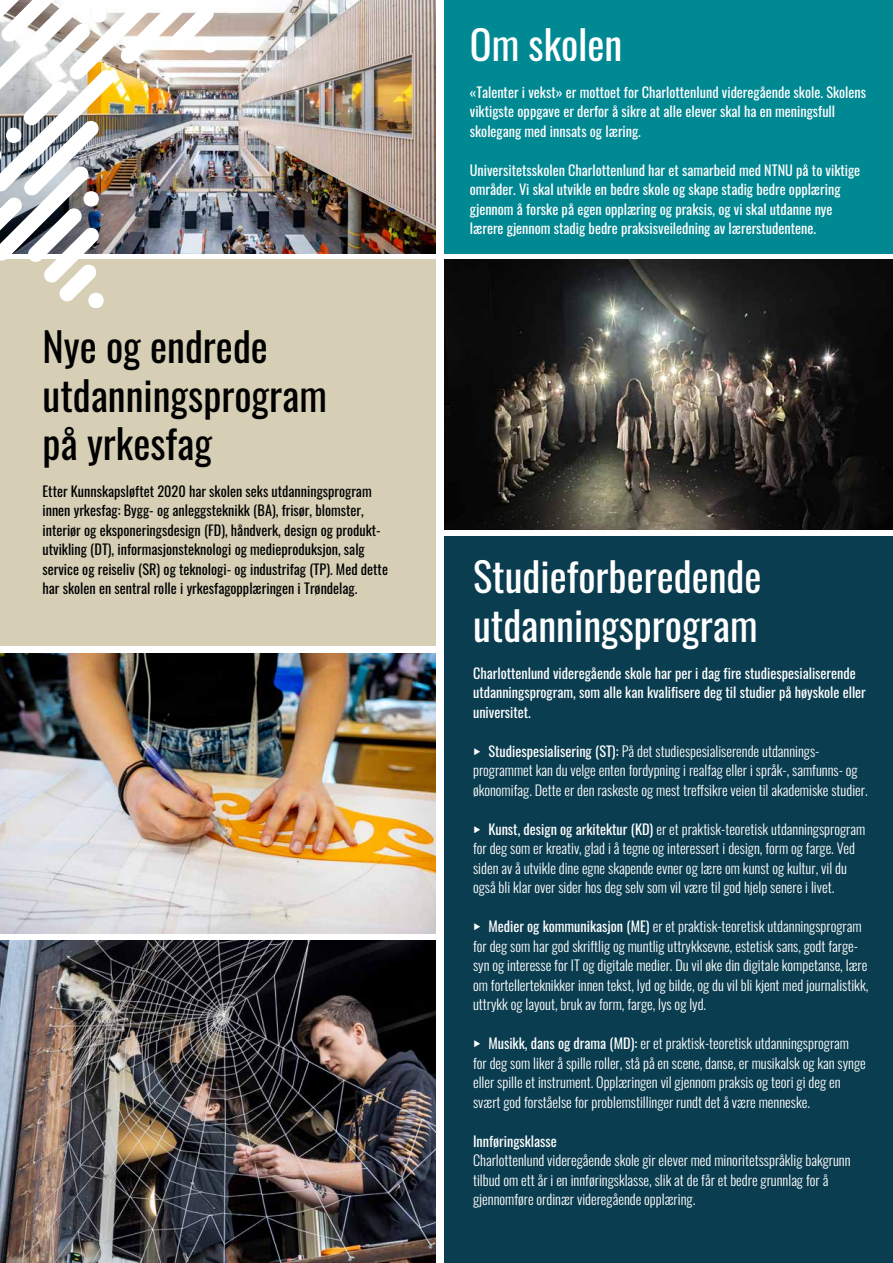
<style>
.page{position:relative;width:893px;height:1263px;background:#fff}
.page>*{position:absolute;margin:0;border:0;box-sizing:border-box;transform-origin:0 0}
.t1{font:40.5px/48.6px "Oswald";color:#fff}
.t2{font:40.5px/48.6px "Oswald";color:#000}
.t3{font:300 14.25px/19.5px "Oswald";color:#fff}
.t4{font:14.25px/19.5px "Oswald";color:#fff}
.t5{font:14.25px/19.5px "Oswald";color:#000}
.s1{font-family:"Roboto";font-size:16.5px}
.s2{font-weight:400}
</style>
<div class="page">
<div style="left:0;top:259px;width:436px;height:387px;background:#d6cfb6"></div>
<div style="left:444px;top:537px;width:449px;height:726px;background:#0b3d50"></div>
<div style="left:444px;top:0;width:449px;height:253px;background:#008893"></div>
<img style="left:444px;top:259px;width:449px;height:271px">
<img style="left:218px;top:0;width:218px;height:253px">
<img style="left:0;top:0;width:218px;height:308px">
<img style="left:0;top:654px;width:435px;height:279px">
<img style="left:0;top:941px;width:436px;height:322px">
<h1 class="t2" style="left:43px;top:318px;width:286px">Nye og endrede utdanningsprogram på yrkesfag</h1>
<p class="t5" style="left:43px;top:480px;width:347px">Etter Kunnskapsløftet 2020 har skolen seks utdanningsprogram innen yrkesfag: Bygg- og anleggsteknikk (BA), frisør, blomster, interiør og eksponeringsdesign (FD), håndverk, design og produkt&shy;utvikling (DT), informasjonsteknologi og medieproduksjon, salg service og reiseliv (SR) og teknologi- og industrifag (TP). Med dette har skolen en sentral rolle i yrkesfagopplæringen i Trøndelag.</p>
<h1 class="t1" style="left:470px;top:16px;width:154px">Om skolen</h1>
<p class="t4" style="left:470px;top:81px;width:398px">«Talenter i vekst» er mottoet for Charlottenlund videregående skole. Skolens viktigste oppgave er derfor å sikre at alle elever skal ha en meningsfull skolegang med innsats og læring.</p>
<p class="t4" style="left:470px;top:159px;width:392px">Universitetsskolen Charlottenlund har et samarbeid med NTNU på to viktige områder. Vi skal utvikle en bedre skole og skape stadig bedre opplæring gjennom å forske på egen opplæring og praksis, og vi skal utdanne nye lærere gjennom stadig bedre praksisveiledning av lærerstudentene.</p>
<h1 class="t1" style="left:473px;top:549px;width:290px">Studieforberedende utdanningsprogram</h1>
<p class="t4" style="left:473px;top:662px;width:394px">Charlottenlund videregående skole har per i dag fire studiespesialiserende utdanningsprogram, som alle kan kvalifisere deg til studier på høyskole eller universitet.</p>
<p class="t3" style="left:473px;top:739px;width:396px"><span class="s1">‣</span> <span class="s2">Studiespesialisering (ST):</span> På det studiespesialiserende utdannings&shy;programmet kan du velge enten fordypning i realfag eller i språk-, samfunns- og økonomifag. Dette er den raskeste og mest treffsikre veien til akademiske studier.</p>
<p class="t3" style="left:473px;top:817px;width:394px"><span class="s1">‣</span> <span class="s2">Kunst, design og arkitektur (KD)</span> er et praktisk-teoretisk utdanningsprogram for deg som er kreativ, glad i å tegne og interessert i design, form og farge. Ved siden av å utvikle dine egne skapende evner og lære om kunst og kultur, vil du også bli klar over sider hos deg selv som vil være til god hjelp senere i livet.</p>
<p class="t3" style="left:473px;top:915px;width:397px"><span class="s1">‣</span> <span class="s2">Medier og kommunikasjon (ME)</span> er et praktisk-teoretisk utdanningsprogram for deg som har god skriftlig og muntlig uttrykksevne, estetisk sans, godt farge&shy;syn og interesse for IT og digitale medier. Du vil øke din digitale kompetanse, lære om fortellerteknikker innen tekst, lyd og bilde, og du vil bli kjent med journalistikk, uttrykk og layout, bruk av form, farge, lys og lyd.</p>
<p class="t3" style="left:473px;top:1032px;width:394px"><span class="s1">‣</span> <span class="s2">Musikk, dans og drama (MD):</span> er et praktisk-teoretisk utdanningsprogram for deg som liker å spille roller, stå på en scene, danse, er musikalsk og kan synge eller spille et instrument. Opplæringen vil gjennom praksis og teori gi deg en svært god forståelse for problemstillinger rundt det å være menneske.</p>
<p class="t4" style="left:473px;top:1130px;width:85px">Innføringsklasse</p>
<p class="t3" style="left:473px;top:1149px;width:379px">Charlottenlund videregående skole gir elever med minoritetsspråklig bakgrunn tilbud om ett år i en innføringsklasse, slik at de får et bedre grunnlag for å gjennomføre ordinær videregående opplæring.</p>
</div>
